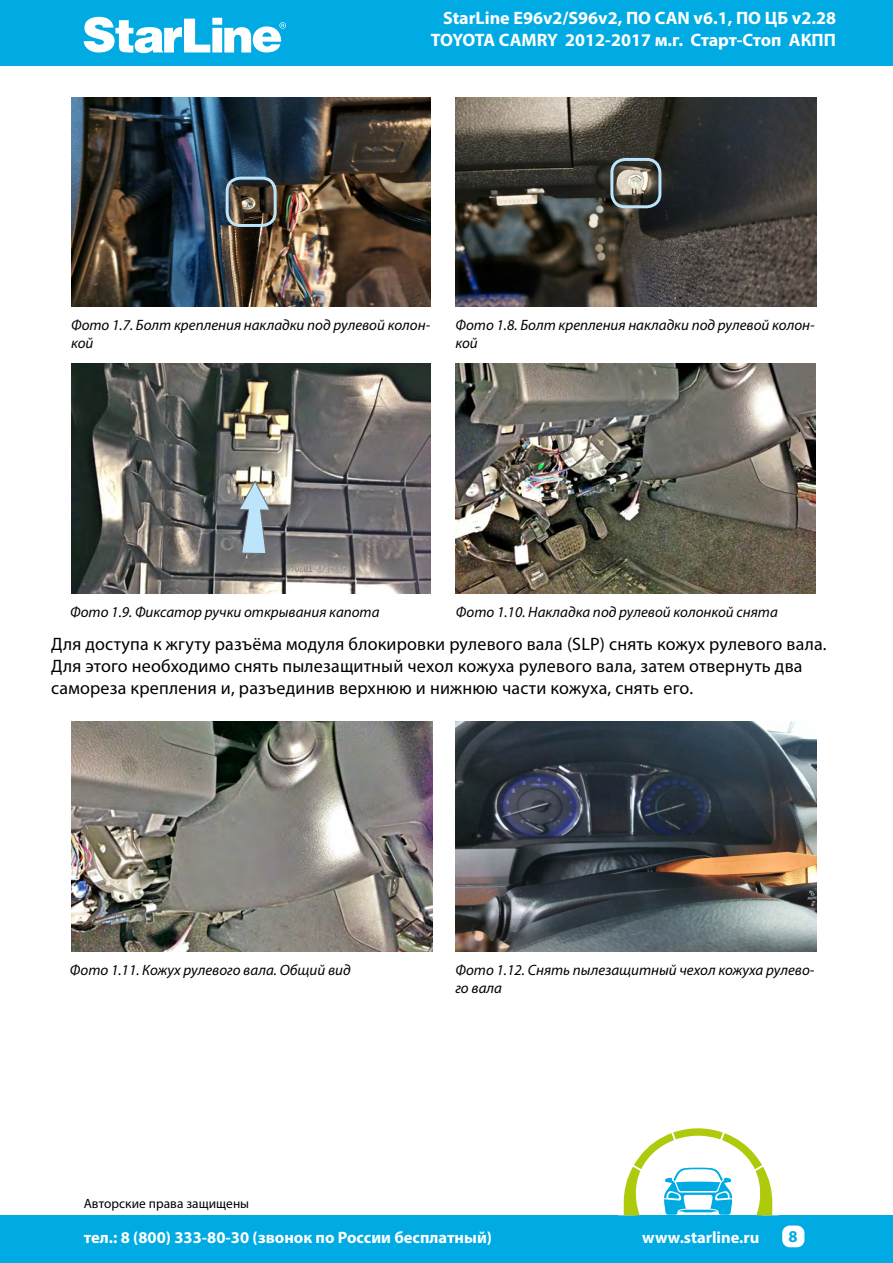
<style>
.page{position:relative;width:893px;height:1263px;background:#fff}
.page>*{position:absolute;margin:0;border:0;box-sizing:border-box;transform-origin:0 0}
.t1{font:18px/21.6px "Myriad Pro";letter-spacing:.01em;color:#000}
.t2{font:700 18px/21.6px "Myriad Pro";color:#fff;text-align:right}
.t3{font:700 16.5px "Myriad Pro";color:#fff}
.t4{font:700 16.5px "Myriad Pro";color:#00abe4}
.t5{font:italic 15px/18px "Myriad Pro";color:#000}
.t6{font:13.5px "Myriad Pro";color:#000}
</style>
<div class="page">
<div style="left:0;top:0;width:893px;height:65px;background:#00abe4"></div>
<svg style="left:84px;top:17px;width:202px;height:36px"></svg>
<div style="left:0;top:1215px;width:893px;height:48px;background:#00abe4"></div>
<div style="left:782px;top:1225px;width:22px;height:22px;background:#fff;border-radius:8px"></div>
<svg style="left:623px;top:1128px;width:150px;height:87px"></svg>
<img style="left:456px;top:97px;width:360px;height:209px">
<img style="left:71px;top:97px;width:360px;height:209px">
<div style="left:226px;top:177px;width:51px;height:50px;border:3px solid #bce4fa;border-radius:13px"></div>
<div style="left:610px;top:158px;width:51px;height:50px;border:3px solid #bce4fa;border-radius:13px"></div>
<img style="left:455px;top:364px;width:361px;height:229px">
<img style="left:455px;top:722px;width:361px;height:229px">
<img style="left:71px;top:722px;width:362px;height:229px">
<img style="left:71px;top:364px;width:360px;height:229px">
<svg style="left:238px;top:480px;width:33px;height:74px;background:#9dadb4"></svg>
<p class="t2" style="left:431px;top:7px;width:407px">StarLine E96v2/S96v2, ПО CAN v6.1, ПО ЦБ v2.28<br>TOYOTA CAMRY 2012-2017 м.г. Старт-Стоп АКПП</p>
<p class="t5" style="left:71px;top:316px;width:361px">Фото 1.7. Болт крепления накладки под рулевой колон&shy;кой</p>
<p class="t5" style="left:455px;top:316px;width:361px">Фото 1.8. Болт крепления накладки под рулевой колон&shy;кой</p>
<p class="t5" style="left:70px;top:603px;width:311px">Фото 1.9. Фиксатор ручки открывания капота</p>
<p class="t5" style="left:456px;top:603px;width:323px">Фото 1.10. Накладка под рулевой колонкой снята</p>
<p class="t1" style="left:51px;top:633px;width:777px">Для доступа к жгуту разъёма модуля блокировки рулевого вала (SLP) снять кожух рулевого вала.<br>Для этого необходимо снять пылезащитный чехол кожуха рулевого вала, затем отвернуть два самореза крепления и, разъединив верхнюю и нижнюю части кожуха, снять его.</p>
<p class="t5" style="left:70px;top:961px;width:282px">Фото 1.11. Кожух рулевого вала. Общий вид</p>
<p class="t6" style="left:84px;top:1195px;width:167px">Авторские права защищены</p>
<p class="t5" style="left:455px;top:961px;width:361px">Фото 1.12. Снять пылезащитный чехол кожуха рулево&shy;го вала</p>
<p class="t3" style="left:84px;top:1226px;width:410px">тел.: 8 (800) 333-80-30 (звонок по России бесплатный)</p>
<p class="t3" style="left:642px;top:1226px;width:119px">www.starline.ru</p>
<p class="t4" style="left:789px;top:1226px;width:11px">8</p>
</div>
